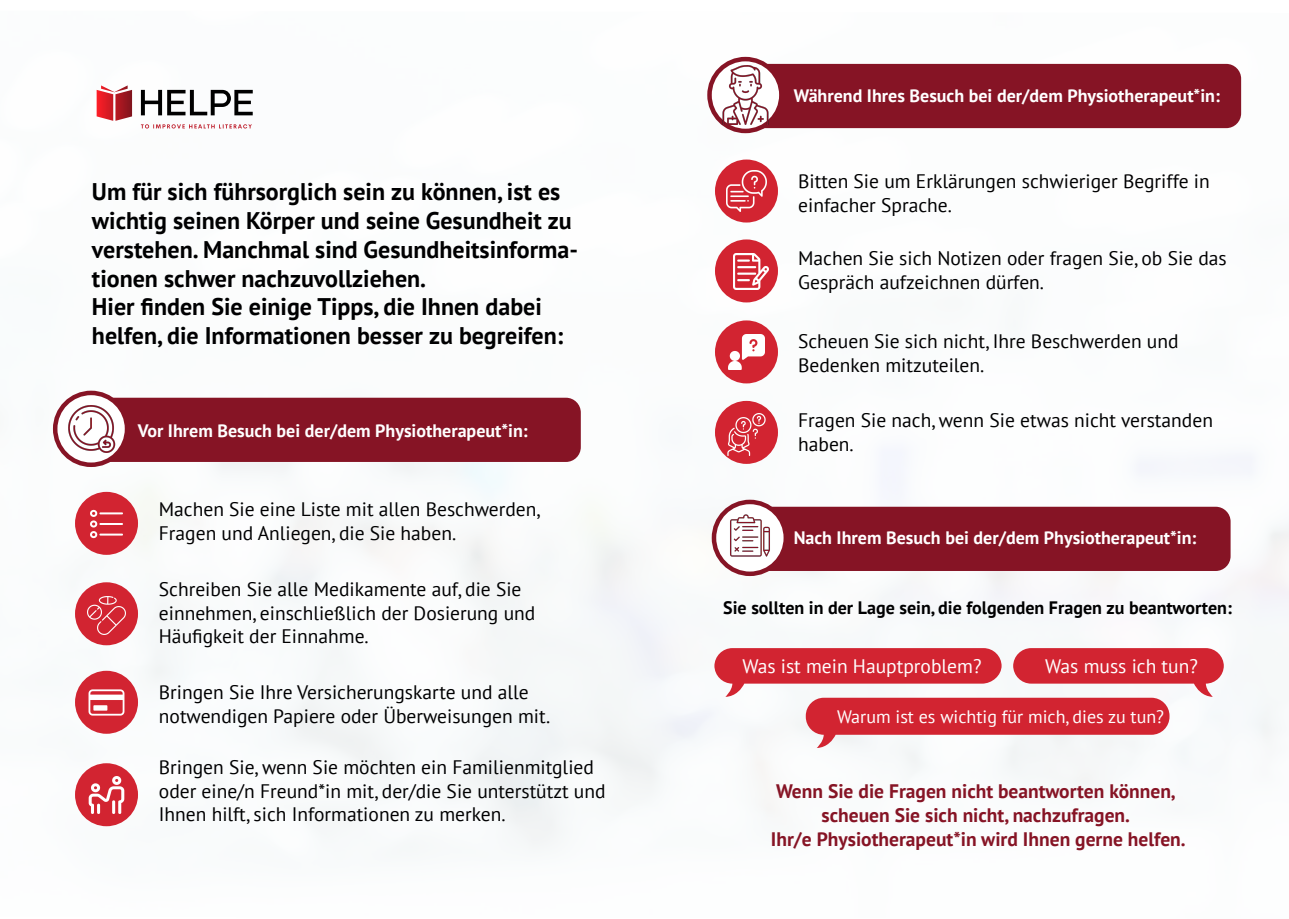
<style>
.page{position:relative;width:1289px;height:919px;background:#fff}
.page>*{position:absolute;margin:0;border:0;box-sizing:border-box;transform-origin:0 0}
.t1{font:700 24px/28.8px "PT Sans";color:#000001}
.t2{font:19.5px/23.4px "PT Sans";color:#000001}
.t3{font:700 19.5px/24px "PT Sans";color:#861425;text-align:center}
.t4{font:19.5px "PT Sans";color:#fff}
.t5{font:700 18px "PT Sans";color:#fff}
.t6{font:700 18px "PT Sans";color:#000001}
.t7{font:18px "PT Sans";color:#fff}
</style>
<div class="page">
<img style="left:52px;top:56px;width:1236px;height:792px">
<div style="left:87px;top:397px;width:494px;height:65px;background:#861425;border-radius:15px"></div>
<div style="left:75px;top:492px;width:63px;height:63px;background:#d22431;border-radius:50%"></div>
<div style="left:75px;top:582px;width:63px;height:63px;background:#d22431;border-radius:50%"></div>
<div style="left:75px;top:670px;width:63px;height:63px;background:#d22431;border-radius:50%"></div>
<div style="left:75px;top:763px;width:63px;height:63px;background:#d22431;border-radius:50%"></div>
<svg style="left:55px;top:393px;width:72px;height:71px"></svg>
<div style="left:53px;top:390px;width:76px;height:77px;border:4px solid #861425;border-radius:50%"></div>
<img style="left:68px;top:405px;width:47px;height:47px">
<div style="left:729px;top:64px;width:512px;height:64px;background:#861425;border-radius:15px"></div>
<div style="left:715px;top:159px;width:63px;height:63px;background:#d22431;border-radius:50%"></div>
<div style="left:715px;top:239px;width:63px;height:63px;background:#d22431;border-radius:50%"></div>
<div style="left:715px;top:320px;width:63px;height:63px;background:#d22431;border-radius:50%"></div>
<div style="left:715px;top:401px;width:63px;height:63px;background:#d22431;border-radius:50%"></div>
<svg style="left:709px;top:59px;width:72px;height:72px"></svg>
<div style="left:707px;top:57px;width:76px;height:76px;border:4px solid #861425;border-radius:50%"></div>
<img style="left:716px;top:66px;width:58px;height:58px">
<div style="left:734px;top:506px;width:496px;height:65px;background:#861425;border-radius:15px"></div>
<svg style="left:714px;top:502px;width:71px;height:71px;fill:#fff"></svg>
<div style="left:711px;top:499px;width:77px;height:77px;border:4px solid #861425;border-radius:50%"></div>
<img style="left:727px;top:512px;width:46px;height:46px">
<svg style="left:714px;top:648px;width:509px;height:100px"></svg>
<svg style="left:97px;top:85px;width:35px;height:36px"></svg>
<svg style="left:141px;top:90px;width:112px;height:25px"></svg>
<svg style="left:141px;top:124px;width:111px;height:4px"></svg>
<img style="left:91px;top:509px;width:31px;height:30px">
<img style="left:87px;top:596px;width:39px;height:38px">
<img style="left:88px;top:689px;width:37px;height:27px">
<img style="left:88px;top:776px;width:37px;height:37px">
<img style="left:726px;top:170px;width:41px;height:41px">
<img style="left:733px;top:254px;width:35px;height:35px">
<img style="left:727px;top:413px;width:39px;height:42px">
<img style="left:729px;top:334px;width:35px;height:35px">
<p class="t1" style="left:92px;top:177px;width:487px">Um für sich führsorglich sein zu können, ist es wichtig seinen Körper und seine Gesundheit zu verstehen. Manchmal sind Gesundheitsinforma&shy;tionen schwer nachzuvollziehen.<br>Hier finden Sie einige Tipps, die Ihnen dabei helfen, die Informationen besser zu begreifen:</p>
<p class="t5" style="left:138px;top:418px;width:391px">Vor Ihrem Besuch bei der/dem Physiotherapeut*in:</p>
<p class="t2" style="left:159px;top:497px;width:383px">Machen Sie eine Liste mit allen Beschwerden,<br>Fragen und Anliegen, die Sie haben.</p>
<p class="t2" style="left:159px;top:577px;width:378px">Schreiben Sie alle Medikamente auf, die Sie einnehmen, einschließlich der Dosierung und<br>Häufigkeit der Einnahme.</p>
<p class="t2" style="left:159px;top:680px;width:393px">Bringen Sie Ihre Versicherungskarte und alle notwendigen Papiere oder Überweisungen mit.</p>
<p class="t2" style="left:159px;top:755px;width:448px">Bringen Sie, wenn Sie möchten ein Familienmitglied oder eine/n Freund*in mit, der/die Sie unterstützt und<br>Ihnen hilft, sich Informationen zu merken.</p>
<p class="t5" style="left:793px;top:84px;width:428px">Während Ihres Besuch bei der/dem Physiotherapeut*in:</p>
<p class="t2" style="left:798px;top:169px;width:413px;line-height:24px">Bitten Sie um Erklärungen schwieriger Begriffe in einfacher Sprache.</p>
<p class="t2" style="left:798px;top:246px;width:430px;line-height:24px">Machen Sie sich Notizen oder fragen Sie, ob Sie das<br>Gespräch aufzeichnen dürfen.</p>
<p class="t2" style="left:798px;top:329px;width:382px;line-height:24px">Scheuen Sie sich nicht, Ihre Beschwerden und<br>Bedenken mitzuteilen.</p>
<p class="t2" style="left:798px;top:408px;width:416px;line-height:24px">Fragen Sie nach, wenn Sie etwas nicht verstanden haben.</p>
<p class="t5" style="left:793px;top:526px;width:404px">Nach Ihrem Besuch bei der/dem Physiotherapeut*in:</p>
<p class="t6" style="left:723px;top:595px;width:510px">Sie sollten in der Lage sein, die folgenden Fragen zu beantworten:</p>
<p class="t4" style="left:742px;top:653px;width:241px">Was ist mein Hauptproblem?</p>
<p class="t4" style="left:1045px;top:653px;width:154px">Was muss ich tun?</p>
<p class="t7" style="left:837px;top:705px;width:328px">Warum ist es wichtig für mich, dies zu tun?</p>
<p class="t3" style="left:770px;top:778px;width:416px">Wenn Sie die Fragen nicht beantworten können, scheuen Sie sich nicht, nachzufragen.<br>Ihr/e Physiotherapeut*in wird Ihnen gerne helfen.</p>
</div>
